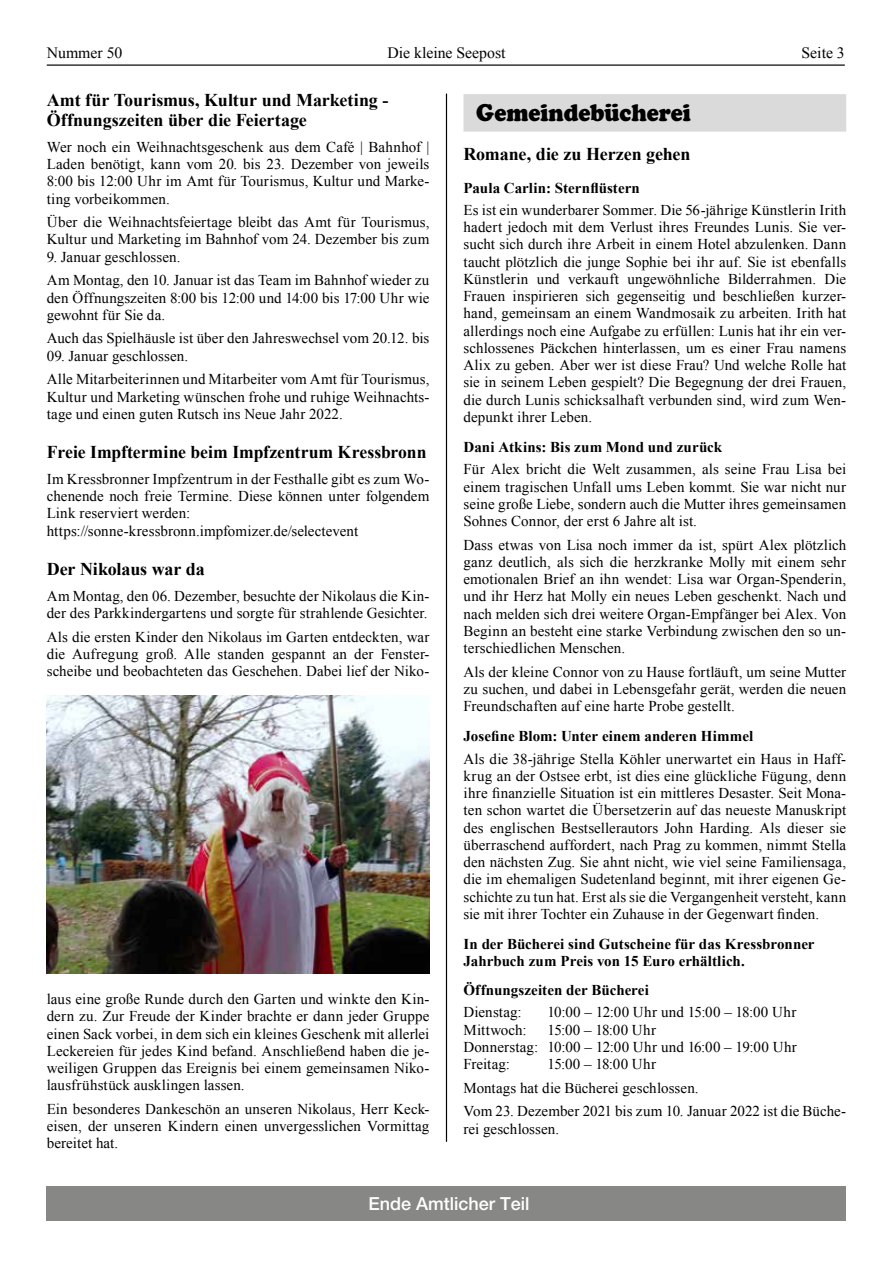
<style>
.page{position:relative;width:893px;height:1263px;background:#fff}
.page>*{position:absolute;margin:0;border:0;box-sizing:border-box;transform-origin:0 0}
.t1{font:24px "Cooper Black Std";letter-spacing:-.005em;color:#000;scale:.9 1}
.t2{font:700 18px/20.2px "Times New Roman";letter-spacing:-.005em;color:#000}
.t3{font:500 18px "Helvetica Neue LT Std";color:#fff}
.t4{font:15.75px "Times New Roman";color:#000}
.t5{font:15px/17.2px "Times New Roman";letter-spacing:.005em;color:#000;text-align:justify}
.t6{font:700 15px/17.2px "Times New Roman";color:#000}
</style>
<div class="page">
<hr style="left:47px;top:64px;width:798px;height:2px;background:#000">
<div style="left:463px;top:94px;width:383px;height:38px;background:#dadada"></div>
<hr style="left:446px;top:94px;width:1px;height:1048px;background:#000">
<img style="left:47px;top:696px;width:382px;height:278px">
<div style="left:47px;top:1186px;width:799px;height:34px;background:#878786"></div>
<p class="t4" style="left:47px;top:42px;width:77px">Nummer 50</p>
<p class="t4" style="left:387px;top:42px;width:120px">Die kleine Seepost</p>
<p class="t4" style="left:801px;top:42px;width:45px">Seite 3</p>
<p class="t2" style="left:47px;top:89px;width:343px">Amt für Tourismus, Kultur und Marketing -<br>Öffnungszeiten über die Feiertage</p>
<p class="t5" style="left:47px;top:138px;width:384px">Wer noch ein Weihnachtsgeschenk aus dem Café | Bahnhof | Laden benötigt, kann vom 20. bis 23. Dezember von jeweils 8:00 bis 12:00 Uhr im Amt für Tourismus, Kultur und Marke&shy;ting vorbeikommen.</p>
<p class="t5" style="left:47px;top:213px;width:384px">Über die Weihnachtsfeiertage bleibt das Amt für Tourismus,<br>Kultur und Marketing im Bahnhof vom 24. Dezember bis zum</p>
<p class="t5" style="left:47px;top:245px;width:384px;line-height:23.7px">9. Januar geschlossen.<br>Am Montag, den 10. Januar ist das Team im Bahnhof wieder zu</p>
<p class="t5" style="left:47px;top:289px;width:384px">den Öffnungszeiten 8:00 bis 12:00 und 14:00 bis 17:00 Uhr wie gewohnt für Sie da.</p>
<p class="t5" style="left:47px;top:329px;width:384px">Auch das Spielhäusle ist über den Jahreswechsel vom 20.12. bis</p>
<p class="t5" style="left:47px;top:344px;width:384px;line-height:23.7px">09. Januar geschlossen.<br>Alle Mitarbeiterinnen und Mitarbeiter vom Amt für Tourismus,</p>
<p class="t5" style="left:47px;top:388px;width:384px">Kultur und Marketing wünschen frohe und ruhige Weihnachts&shy;tage und einen guten Rutsch ins Neue Jahr 2022.</p>
<p class="t2" style="left:47px;top:442px;width:381px">Freie Impftermine beim Impfzentrum Kressbronn</p>
<p class="t5" style="left:47px;top:470px;width:384px;text-align:left">Im Kressbronner Impfzentrum in der Festhalle gibt es zum Wo&shy;chenende noch freie Termine. Diese können unter folgendem Link reserviert werden: https://sonne-kressbronn.impfomizer.de/selectevent</p>
<p class="t2" style="left:47px;top:558px;width:160px">Der Nikolaus war da</p>
<p class="t5" style="left:47px;top:587px;width:384px">Am Montag, den 06. Dezember, besuchte der Nikolaus die Kin&shy;der des Parkkindergartens und sorgte für strahlende Gesichter.</p>
<p class="t5" style="left:47px;top:628px;width:384px">Als die ersten Kinder den Nikolaus im Garten entdeckten, war die Aufregung groß. Alle standen gespannt an der Fenster&shy;scheibe und beobachteten das Geschehen. Dabei lief der Niko-</p>
<p class="t5" style="left:47px;top:990px;width:384px">laus eine große Runde durch den Garten und winkte den Kin&shy;dern zu. Zur Freude der Kinder brachte er dann jeder Gruppe einen Sack vorbei, in dem sich ein kleines Geschenk mit allerlei Leckereien für jedes Kind befand. Anschließend haben die je&shy;weiligen Gruppen das Ereignis bei einem gemeinsamen Niko&shy;lausfrühstück ausklingen lassen.</p>
<p class="t5" style="left:47px;top:1100px;width:384px">Ein besonderes Dankeschön an unseren Nikolaus, Herr Keck&shy;eisen, der unseren Kindern einen unvergesslichen Vormittag bereitet hat.</p>
<h1 class="t1" style="left:476px;top:98px;width:240px">Gemeindebücherei</h1>
<p class="t2" style="left:463px;top:144px;width:229px">Romane, die zu Herzen gehen</p>
<p class="t6" style="left:463px;top:178px;width:178px">Paula Carlin: Sternflüstern</p>
<p class="t5" style="left:463px;top:201px;width:384px">Es ist ein wunderbarer Sommer. Die 56-jährige Künstlerin Irith hadert jedoch mit dem Verlust ihres Freundes Lunis. Sie ver&shy;sucht sich durch ihre Arbeit in einem Hotel abzulenken. Dann taucht plötzlich die junge Sophie bei ihr auf. Sie ist ebenfalls Künstlerin und verkauft ungewöhnliche Bilderrahmen. Die Frauen inspirieren sich gegenseitig und beschließen kurzer&shy;hand, gemeinsam an einem Wandmosaik zu arbeiten. Irith hat allerdings noch eine Aufgabe zu erfüllen: Lunis hat ihr ein ver&shy;schlossenes Päckchen hinterlassen, um es einer Frau namens Alix zu geben. Aber wer ist diese Frau? Und welche Rolle hat sie in seinem Leben gespielt? Die Begegnung der drei Frauen, die durch Lunis schicksalhaft verbunden sind, wird zum Wen&shy;depunkt ihrer Leben.</p>
<p class="t6" style="left:463px;top:438px;width:260px">Dani Atkins: Bis zum Mond und zurück</p>
<p class="t5" style="left:463px;top:460px;width:384px">Für Alex bricht die Welt zusammen, als seine Frau Lisa bei einem tragischen Unfall ums Leben kommt. Sie war nicht nur seine große Liebe, sondern auch die Mutter ihres gemeinsamen Sohnes Connor, der erst 6 Jahre alt ist.</p>
<p class="t5" style="left:463px;top:536px;width:384px">Dass etwas von Lisa noch immer da ist, spürt Alex plötzlich ganz deutlich, als sich die herzkranke Molly mit einem sehr emotionalen Brief an ihn wendet: Lisa war Organ-Spenderin, und ihr Herz hat Molly ein neues Leben geschenkt. Nach und nach melden sich drei weitere Organ-Empfänger bei Alex. Von Beginn an besteht eine starke Verbindung zwischen den so un&shy;terschiedlichen Menschen.</p>
<p class="t5" style="left:463px;top:663px;width:384px">Als der kleine Connor von zu Hause fortläuft, um seine Mutter zu suchen, und dabei in Lebensgefahr gerät, werden die neuen Freundschaften auf eine harte Probe gestellt.</p>
<p class="t6" style="left:463px;top:727px;width:291px">Josefine Blom: Unter einem anderen Himmel</p>
<p class="t5" style="left:463px;top:750px;width:384px">Als die 38-jährige Stella Köhler unerwartet ein Haus in Haff&shy;krug an der Ostsee erbt, ist dies eine glückliche Fügung, denn ihre finanzielle Situation ist ein mittleres Desaster. Seit Mona&shy;ten schon wartet die Übersetzerin auf das neueste Manuskript des englischen Bestsellerautors John Harding. Als dieser sie überraschend auffordert, nach Prag zu kommen, nimmt Stella den nächsten Zug. Sie ahnt nicht, wie viel seine Familiensaga, die im ehemaligen Sudetenland beginnt, mit ihrer eigenen Ge&shy;schichte zu tun hat. Erst als sie die Vergangenheit versteht, kann sie mit ihrer Tochter ein Zuhause in der Gegenwart finden.</p>
<p class="t6" style="left:463px;top:935px;width:353px">In der Bücherei sind Gutscheine für das Kressbronner<br>Jahrbuch zum Preis von 15 Euro erhältlich.</p>
<p class="t6" style="left:463px;top:981px;width:187px">Öffnungszeiten der Bücherei</p>
<p class="t5" style="left:463px;top:1003px;width:60px">Dienstag:</p>
<p class="t5" style="left:547px;top:1003px;width:250px">10:00 – 12:00 Uhr und 15:00 – 18:00 Uhr</p>
<p class="t5" style="left:463px;top:1021px;width:65px">Mittwoch:</p>
<p class="t5" style="left:463px;top:1021px;width:335px;text-align:left;text-indent:84px">15:00 – 18:00 Uhr<br>Donnerstag: 10:00 – 12:00 Uhr und 16:00 – 19:00 Uhr<br>Freitag:</p>
<p class="t5" style="left:463px;top:1052px;width:384px;line-height:23.7px;text-align:left;text-indent:84px">15:00 – 18:00 Uhr<br>Montags hat die Bücherei geschlossen.<br>Vom 23. Dezember 2021 bis zum 10. Januar 2022 ist die Büche-</p>
<p class="t5" style="left:463px;top:1120px;width:97px">rei geschlossen.</p>
<p class="t3" style="left:368px;top:1193px;width:163px">Ende Amtlicher Teil</p>
</div>
